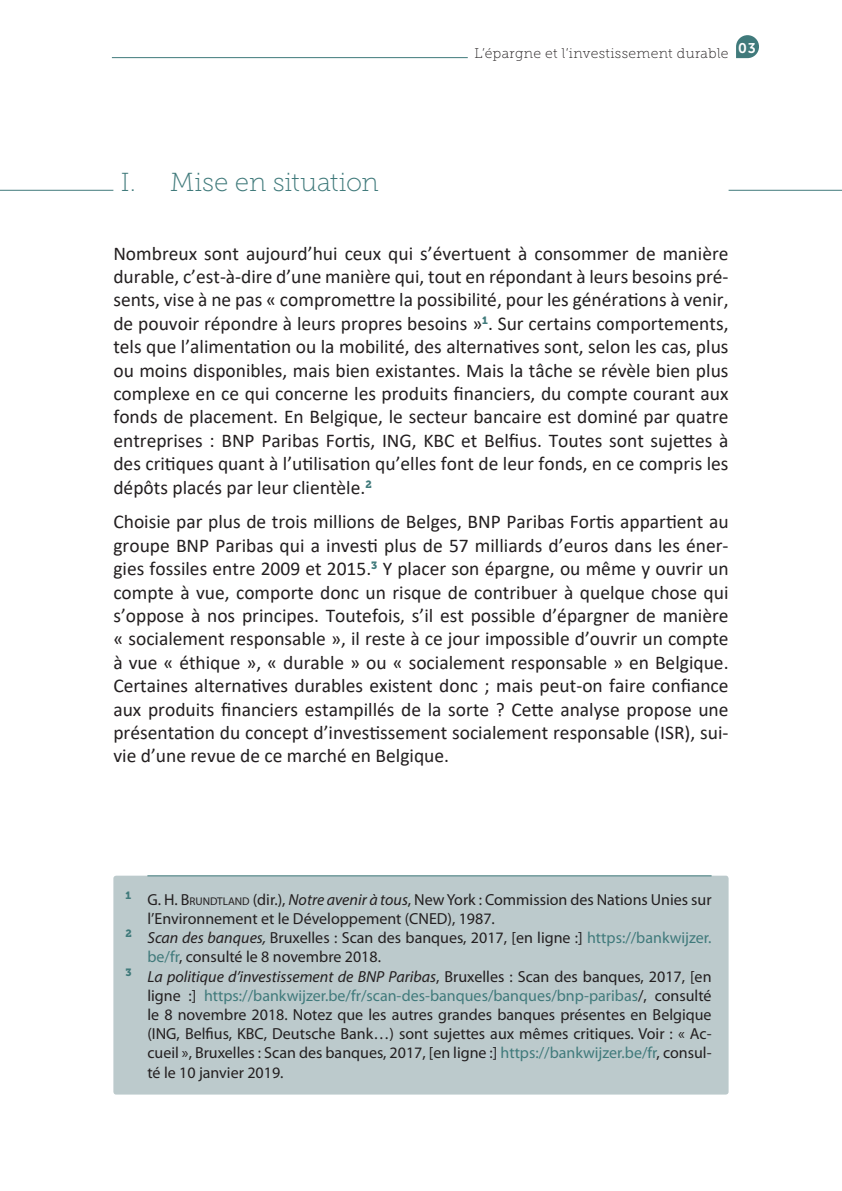
<style>
.page{position:relative;width:842px;height:1191px;background:#fff}
.page>*{position:absolute;margin:0;border:0;box-sizing:border-box;transform-origin:0 0}
.t1{font:26px "Museo Slab 100";letter-spacing:-.005em;color:#407a7b}
.t2{font:19.6px/23.4px "Calibri";color:#231f20;text-align:justify}
.t3{font:16px "Myriad Pro";color:#231f20}
.t4{font:16px "Myriad Pro";color:#407a7b}
.t5{font:italic 16px "Myriad Pro";color:#231f20}
.t6{font:14px "Museo Slab 100";letter-spacing:.025em;color:#231f20}
.s1{font-size:11.2px}
.s2{font-style:italic}
.s3{color:#407a7b}
.s4{font-style:normal}
.s5{color:#231f20}
</style>
<div class="page">
<svg style="left:736px;top:35px;width:23px;height:23px"></svg>
<hr style="left:112px;top:57px;width:356px;height:1px;background:#407a7b">
<div style="left:113px;top:875px;width:616px;height:219px;background:#bccacc;border-radius:3px"></div>
<hr style="left:0;top:190px;width:842px;height:1px;background:#407a7b">
<div style="left:113px;top:185px;width:616px;height:8px;background:#fff"></div>
<hr style="left:147px;top:875px;width:564px;height:1px;background:#407a7b">
<h1 class="t1" style="left:121px;top:168px;width:259px">I. Mise en situation</h1>
<p class="t6" style="left:475px;top:46px;width:283px">L’épargne et l’investissement durable <sup>03</sup></p>
<p class="t2" style="left:113px;top:241px;width:617px">Nombreux sont aujourd’hui ceux qui s’évertuent à consommer de manière durable, c’est-à-dire d’une manière qui, tout en répondant à leurs besoins pré&shy;sents, vise à ne pas « compromettre la possibilité, pour les générations à venir, de pouvoir répondre à leurs propres besoins »<sup>1</sup>. Sur certains comportements, tels que l’alimentation ou la mobilité, des alternatives sont, selon les cas, plus ou moins disponibles, mais bien existantes. Mais la tâche se révèle bien plus complexe en ce qui concerne les produits financiers, du compte courant aux fonds de placement. En Belgique, le secteur bancaire est dominé par quatre entreprises : BNP Paribas Fortis, ING, KBC et Belfius. Toutes sont sujettes à des critiques quant à l’utilisation qu’elles font de leur fonds, en ce compris les dépôts placés par leur clientèle.<sup>2</sup></p>
<p class="t2" style="left:113px;top:510px;width:617px">Choisie par plus de trois millions de Belges, BNP Paribas Fortis appartient au groupe BNP Paribas qui a investi plus de 57 milliards d’euros dans les éner&shy;gies fossiles entre 2009 et 2015.<sup>3</sup> Y placer son épargne, ou même y ouvrir un compte à vue, comporte donc un risque de contribuer à quelque chose qui s’oppose à nos principes. Toutefois, s’il est possible d’épargner de manière « socialement responsable », il reste à ce jour impossible d’ouvrir un compte à vue « éthique », « durable » ou « socialement responsable » en Belgique.<br>Certaines alternatives durables existent donc ; mais peut-on faire confiance aux produits financiers estampillés de la sorte ? Cette analyse propose une présentation du concept d’investissement socialement responsable (ISR), sui&shy;vie d’une revue de ce marché en Belgique.</p>
<p class="t3" style="left:125px;top:889px;width:588px"><sup>1</sup> G. H. B<span class="s1">RUNDTLAND</span> (dir.), <span class="s2">Notre avenir à tous</span>, New York : Commission des Nations Unies sur</p>
<p class="t3" style="left:147px;top:908px;width:349px">l’Environnement et le Développement (CNED), 1987.</p>
<p class="t3" style="left:125px;top:928px;width:588px"><sup>2</sup> <span class="s2">Scan des banques,</span> Bruxelles : Scan des banques, 2017, [en ligne :] <span class="s3">https://bankwijzer.</span></p>
<p class="t3" style="left:147px;top:947px;width:235px"><span class="s3">be/fr</span>, consulté le 8 novembre 2018.</p>
<p class="t5" style="left:125px;top:966px;width:588px"><sup>3</sup> La politique d’investissement de BNP Paribas<span class="s4">, Bruxelles : Scan des banques, 2017, [en</span></p>
<p class="t4" style="left:147px;top:985px;width:566px"><span class="s5">ligne :]</span> https://bankwijzer.be/fr/scan-des-banques/banques/bnp-paribas<span class="s5">/, consulté</span></p>
<p class="t3" style="left:147px;top:1004px;width:566px">le 8 novembre 2018. Notez que les autres grandes banques présentes en Belgique</p>
<p class="t3" style="left:147px;top:1024px;width:566px">(ING, Belfius, KBC, Deutsche Bank…) sont sujettes aux mêmes critiques. Voir : « Ac-</p>
<p class="t3" style="left:147px;top:1043px;width:566px">cueil », Bruxelles : Scan des banques, 2017, [en ligne :] <span class="s3">https://bankwijzer.be/fr</span>, consul-</p>
<p class="t3" style="left:147px;top:1062px;width:138px">té le 10 janvier 2019.</p>
</div>
